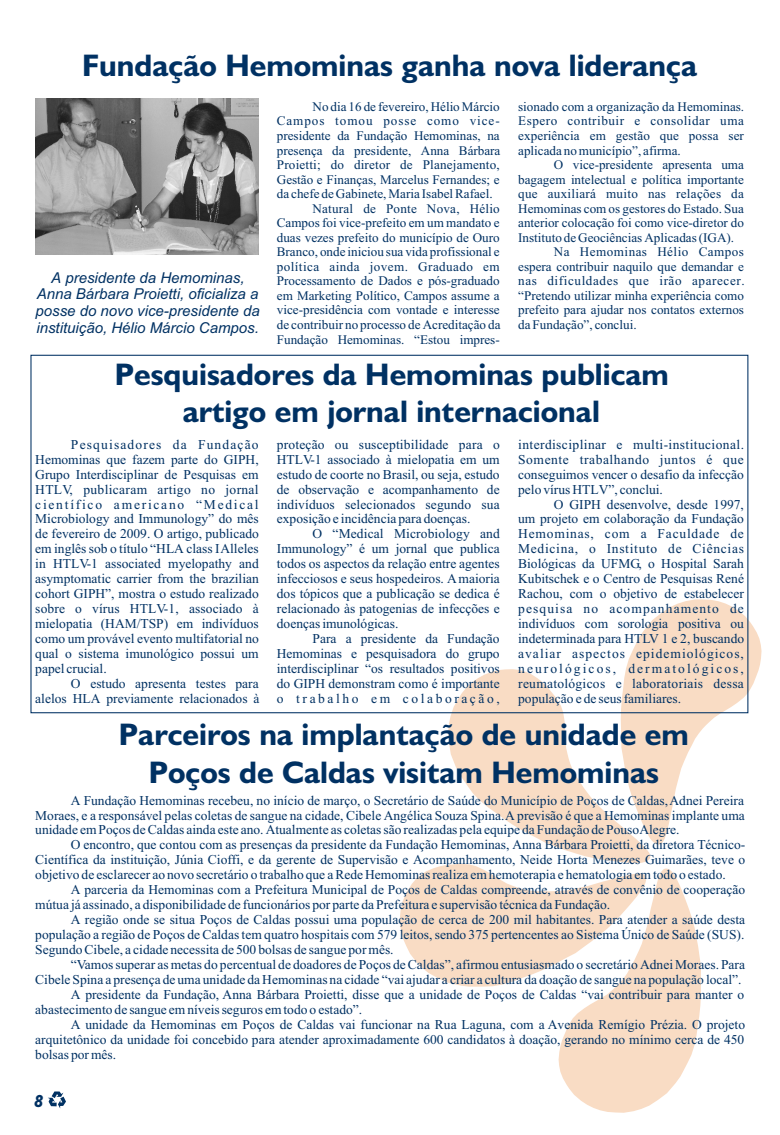
<style>
.page{position:relative;width:780px;height:1135px;background:#fff}
.page>*{position:absolute;margin:0;border:0;box-sizing:border-box;transform-origin:0 0}
.t1{font:700 31.25px/37.5px "Humanst 521 BT";color:#003163;text-align:center}
.t2{font:italic 700 17.5px "Humanst 521 BT";color:#003163}
.t3{font:italic 15px/16.8px "Arial";color:#003163;text-align:center}
.t4{font:13.5px/15px "Times New Roman";color:#003163;text-align:justify}
.t5{font:13.12px/14.5px "Times New Roman";color:#003163;text-align:justify}
.t6{font:13.12px "Times New Roman";letter-spacing:.02em;color:#003163}
.t7{font:13.12px "Times New Roman";letter-spacing:.045em;color:#003163}
.t8{font:13.12px "Times New Roman";letter-spacing:.03em;color:#003163}
.t9{font:13.12px "Times New Roman";letter-spacing:.07em;color:#003163}
.t10{font:13.12px "Times New Roman";letter-spacing:.035em;color:#003163}
</style>
<div class="page">
<img style="left:35px;top:99px;width:224px;height:156px">
<svg style="left:48px;top:1091px;width:18px;height:18px"></svg>
<svg style="left:448px;top:669px;width:202px;height:194px;fill:#f9dcc4"></svg>
<svg style="left:400px;top:864px;width:301px;height:249px"></svg>
<svg style="left:621px;top:599px;width:141px;height:246px"></svg>
<h1 class="t1" style="left:82px;top:49px;width:616px">Fundação Hemominas ganha nova liderança</h1>
<p class="t3" style="left:36px;top:270px;width:226px">A presidente da Hemominas, Anna Bárbara Proietti, oficializa a posse do novo vice-presidente da instituição, Hélio Márcio Campos.</p>
<p class="t5" style="left:313px;top:101px;width:189px">No dia 16 de fevereiro, Hélio Márcio</p>
<p class="t9" style="left:277px;top:116px;width:224px">Campos tomou posse como vice-</p>
<p class="t5" style="left:277px;top:130px;width:224px">presidente da Fundação Hemominas, na</p>
<p class="t5" style="left:277px;top:144px;width:225px">presença da presidente, Anna Bárbara</p>
<p class="t5" style="left:277px;top:159px;width:224px">Proietti; do diretor de Planejamento,</p>
<p class="t5" style="left:277px;top:173px;width:224px">Gestão e Finanças, Marcelus Fernandes; e</p>
<p class="t5" style="left:277px;top:188px;width:217px">da chefe de Gabinete, Maria Isabel Rafael.</p>
<p class="t6" style="left:313px;top:204px;width:189px">Natural de Ponte Nova, Hélio</p>
<p class="t5" style="left:277px;top:217px;width:224px">Campos foi vice-prefeito em um mandato e</p>
<p class="t5" style="left:277px;top:231px;width:224px">duas vezes prefeito do município de Ouro</p>
<p class="t5" style="left:277px;top:246px;width:224px">Branco, onde iniciou sua vida profissional e</p>
<p class="t8" style="left:277px;top:262px;width:224px">política ainda jovem. Graduado em</p>
<p class="t5" style="left:277px;top:275px;width:224px">Processamento de Dados e pós-graduado</p>
<p class="t5" style="left:277px;top:290px;width:224px">em Marketing Político, Campos assume a</p>
<p class="t5" style="left:277px;top:304px;width:224px">vice-presidência com vontade e interesse</p>
<p class="t5" style="left:277px;top:319px;width:225px">de contribuir no processo de Acreditação da</p>
<p class="t5" style="left:277px;top:333px;width:224px">Fundação Hemominas. “Estou impres-</p>
<p class="t5" style="left:518px;top:101px;width:228px">sionado com a organização da Hemominas.<br>Espero contribuir e consolidar uma experiência em gestão que possa ser aplicada no município”, afirma.</p>
<p class="t5" style="left:554px;top:159px;width:192px">O vice-presidente apresenta uma</p>
<p class="t5" style="left:518px;top:173px;width:227px">bagagem intelectual e política importante</p>
<p class="t6" style="left:518px;top:189px;width:227px">que auxiliará muito nas relações da</p>
<p class="t5" style="left:518px;top:202px;width:227px">Hemominas com os gestores do Estado. Sua</p>
<p class="t5" style="left:518px;top:217px;width:227px">anterior colocação foi como vice-diretor do</p>
<p class="t5" style="left:518px;top:231px;width:217px">Instituto de Geociências Aplicadas (IGA).</p>
<p class="t10" style="left:554px;top:247px;width:192px">Na Hemominas Hélio Campos</p>
<p class="t5" style="left:518px;top:260px;width:227px">espera contribuir naquilo que demandar e</p>
<p class="t7" style="left:518px;top:276px;width:228px">nas dificuldades que irão aparecer.</p>
<p class="t5" style="left:518px;top:290px;width:227px">“Pretendo utilizar minha experiência como</p>
<p class="t5" style="left:518px;top:304px;width:227px">prefeito para ajudar nos contatos externos</p>
<p class="t5" style="left:518px;top:319px;width:120px">da Fundação”, conclui.</p>
<h1 class="t1" style="left:115px;top:358px;width:556px">Pesquisadores da Hemominas publicam artigo em jornal internacional</h1>
<p class="t4" style="left:518px;top:438px;width:227px">interdisciplinar e multi-institucional.<br>Somente trabalhando juntos é que conseguimos vencer o desafio da infecção pelo vírus HTLV”, conclui.</p>
<p class="t4" style="left:518px;top:498px;width:228px;text-indent:36px">O GIPH desenvolve, desde 1997, um projeto em colaboração da Fundação Hemominas, com a Faculdade de Medicina, o Instituto de Ciências Biológicas da UFMG, o Hospital Sarah Kubitschek e o Centro de Pesquisas René Rachou, com o objetivo de estabelecer pesquisa no acompanhamento de indivíduos com sorologia positiva ou indeterminada para HTLV 1 e 2, buscando avaliar aspectos epidemiológicos, neurológicos, dermatológicos, reumatológicos e laboratoriais dessa população e de seus familiares.</p>
<p class="t4" style="left:35px;top:438px;width:225px;text-indent:36px">Pesquisadores da Fundação Hemominas que fazem parte do GIPH, Grupo Interdisciplinar de Pesquisas em HTLV, publicaram artigo no jornal científico americano “Medical Microbiology and Immunology” do mês de fevereiro de 2009. O artigo, publicado em inglês sob o título “HLA class I Alleles in HTLV-1 associated myelopathy and asymptomatic carrier from the brazilian cohort GIPH”, mostra o estudo realizado sobre o vírus HTLV-1, associado à mielopatia (HAM/TSP) em indivíduos como um provável evento multifatorial no qual o sistema imunológico possui um papel crucial.</p>
<p class="t4" style="left:35px;top:677px;width:226px;text-align:right">O estudo apresenta testes para<br>alelos HLA previamente relacionados à</p>
<p class="t4" style="left:277px;top:438px;width:224px">proteção ou susceptibilidade para o HTLV-1 associado à mielopatia em um estudo de coorte no Brasil, ou seja, estudo de observação e acompanhamento de indivíduos selecionados segundo sua exposição e incidência para doenças.</p>
<p class="t4" style="left:277px;top:528px;width:224px;text-indent:36px">O “Medical Microbiology and Immunology” é um jornal que publica todos os aspectos da relação entre agentes infecciosos e seus hospedeiros. A maioria dos tópicos que a publicação se dedica é relacionado às patogenias de infecções e doenças imunológicas.</p>
<p class="t4" style="left:277px;top:632px;width:224px;text-indent:36px">Para a presidente da Fundação Hemominas e pesquisadora do grupo interdisciplinar “os resultados positivos do GIPH demonstram como é importante o trabalho em colaboração,</p>
<h1 class="t1" style="left:119px;top:718px;width:572px">Parceiros na implantação de unidade em<br>Poços de Caldas visitam Hemominas</h1>
<p class="t4" style="left:35px;top:794px;width:711px;text-indent:35px">A Fundação Hemominas recebeu, no início de março, o Secretário de Saúde do Município de Poços de Caldas, Adnei Pereira Moraes, e a responsável pelas coletas de sangue na cidade, Cibele Angélica Souza Spina. A previsão é que a Hemominas implante uma unidade em Poços de Caldas ainda este ano. Atualmente as coletas são realizadas pela equipe da Fundação de Pouso Alegre.</p>
<p class="t4" style="left:35px;top:839px;width:712px;text-indent:35px">O encontro, que contou com as presenças da presidente da Fundação Hemominas, Anna Bárbara Proietti, da diretora Técnico-Científica da instituição, Júnia Cioffi, e da gerente de Supervisão e Acompanhamento, Neide Horta Menezes Guimarães, teve o objetivo de esclarecer ao novo secretário o trabalho que a Rede Hemominas realiza em hemoterapia e hematologia em todo o estado.</p>
<p class="t4" style="left:35px;top:884px;width:711px;text-indent:35px">A parceria da Hemominas com a Prefeitura Municipal de Poços de Caldas compreende, através de convênio de cooperação mútua já assinado, a disponibilidade de funcionários por parte da Prefeitura e supervisão técnica da Fundação.</p>
<p class="t4" style="left:35px;top:913px;width:711px;text-indent:35px">A região onde se situa Poços de Caldas possui uma população de cerca de 200 mil habitantes. Para atender a saúde desta população a região de Poços de Caldas tem quatro hospitais com 579 leitos, sendo 375 pertencentes ao Sistema Único de Saúde (SUS).<br>Segundo Cibele, a cidade necessita de 500 bolsas de sangue por mês.</p>
<p class="t4" style="left:71px;top:958px;width:676px">“Vamos superar as metas do percentual de doadores de Poços de Caldas”, afirmou entusiasmado o secretário Adnei Moraes. Para</p>
<p class="t4" style="left:35px;top:973px;width:708px">Cibele Spina a presença de uma unidade da Hemominas na cidade “vai ajudar a criar a cultura da doação de sangue na população local”.</p>
<p class="t4" style="left:71px;top:988px;width:675px">A presidente da Fundação, Anna Bárbara Proietti, disse que a unidade de Poços de Caldas “vai contribuir para manter o</p>
<p class="t4" style="left:35px;top:1003px;width:328px">abastecimento de sangue em níveis seguros em todo o estado”.</p>
<p class="t4" style="left:71px;top:1018px;width:676px">A unidade da Hemominas em Poços de Caldas vai funcionar na Rua Laguna, com a Avenida Remígio Prézia. O projeto</p>
<p class="t4" style="left:35px;top:1033px;width:711px">arquitetônico da unidade foi concebido para atender aproximadamente 600 candidatos à doação, gerando no mínimo cerca de 450</p>
<p class="t4" style="left:35px;top:1048px;width:82px">bolsas por mês.</p>
<p class="t2" style="left:34px;top:1094px;width:11px">8</p>
</div>
